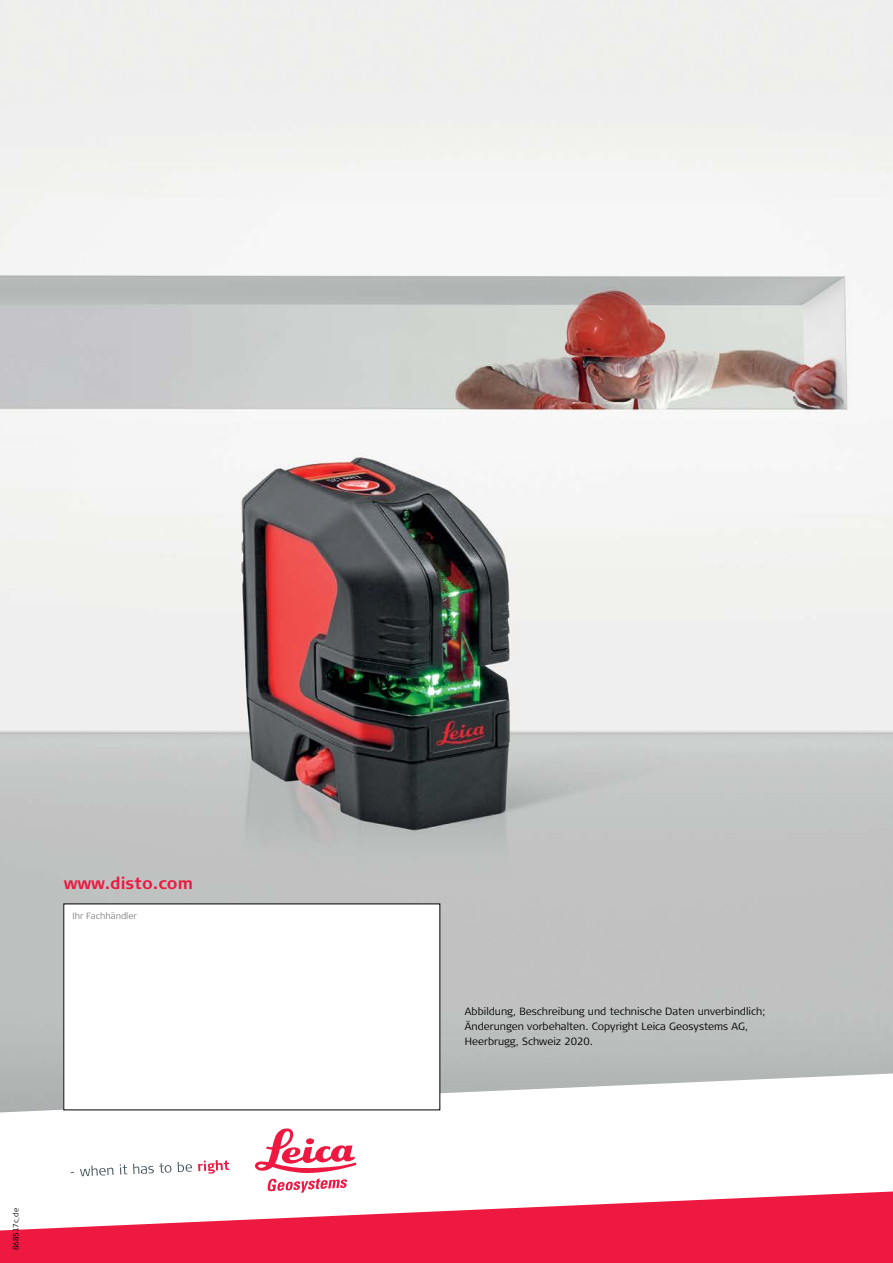
<style>
.page{position:relative;width:893px;height:1263px;background:#fff}
.page>*{position:absolute;margin:0;border:0;box-sizing:border-box;transform-origin:0 0}
.t1{font:700 16.5px "Signa Column";color:#ed1941}
.t2{font:300 10.5px/15px "Signa Column";color:#000}
.t3{font:300 9px "Signa Column";color:#807f83}
.t4{font:300 7.5px "Signa Column";color:#000}
</style>
<div class="page">
<img style="left:0;top:0;width:893px;height:1073px">
<div style="left:0;top:1133px;width:893px;height:130px;background:#ed1941"></div>
<svg style="left:0;top:1073px;width:893px;height:157px;fill:#fff"></svg>
<svg style="left:80px;top:1165px;width:33px;height:11px"></svg>
<svg style="left:120px;top:1164px;width:7px;height:10px"></svg>
<svg style="left:133px;top:1163px;width:39px;height:11px"></svg>
<svg style="left:178px;top:1162px;width:14px;height:10px"></svg>
<svg style="left:198px;top:1160px;width:31px;height:14px"></svg>
<svg style="left:255px;top:1127px;width:102px;height:66px"></svg>
<div style="left:64px;top:904px;width:376px;height:206px;background:#fff"></div>
<h1 class="t1" style="left:64px;top:873px;width:131px">www.disto.com</h1>
<p class="t3" style="left:73px;top:910px;width:66px">Ihr Fachhändler</p>
<p class="t4" style="left:11px;top:1250px;width:44px;rotate:-90deg">868517c_de</p>
<p class="t2" style="left:465px;top:1004px;width:302px">Abbildung, Beschreibung und technische Daten unverbindlich;<br>Änderungen vorbehalten. Copyright Leica Geosystems AG,<br>Heerbrugg, Schweiz 2020.</p>
</div>
